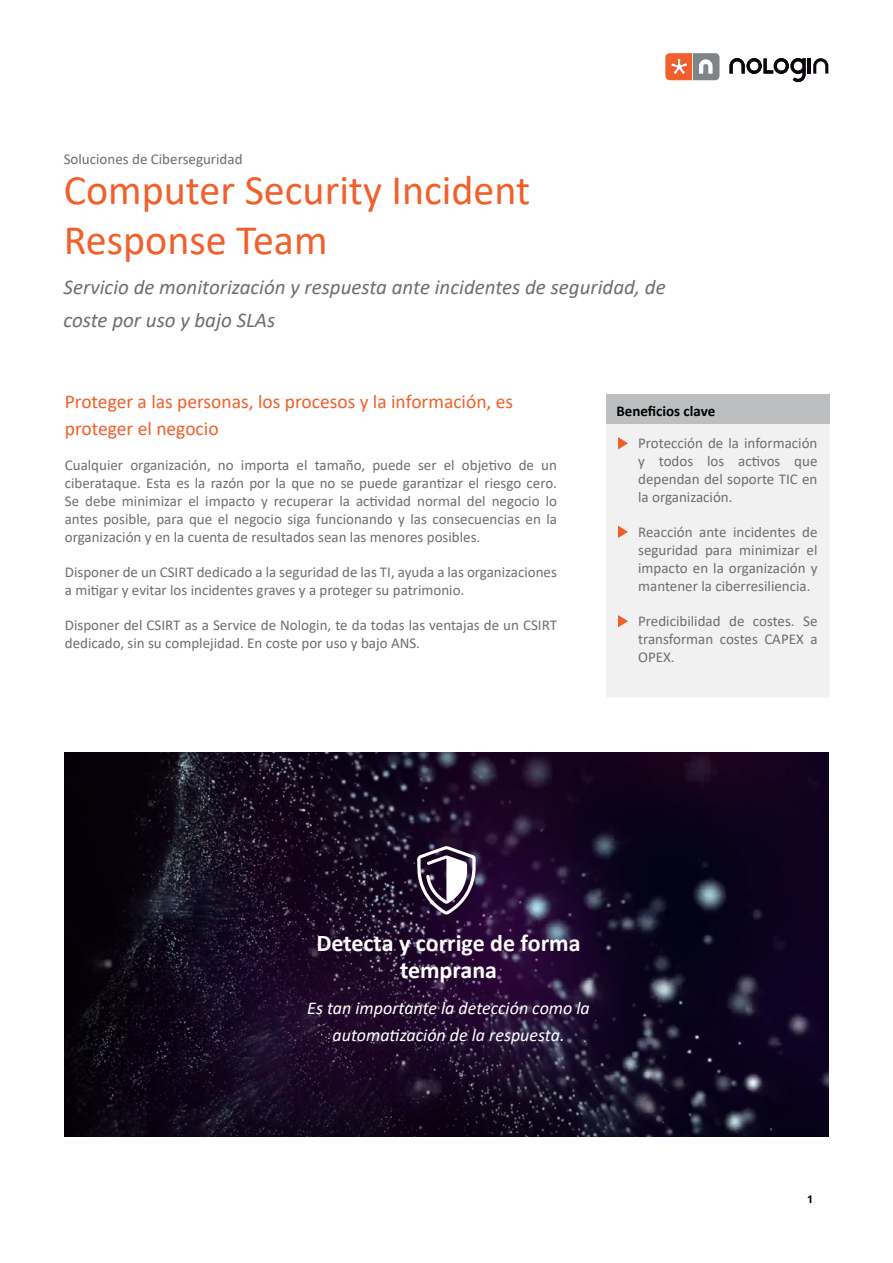
<style>
.page{position:relative;width:893px;height:1263px;background:#fff}
.page>*{position:absolute;margin:0;border:0;box-sizing:border-box;transform-origin:0 0}
.t1{font:42px/50.4px "Calibri";color:#f15f2a}
.t2{font:700 24px/27px "Calibri";color:#fff;text-align:center}
.t3{font:italic 21px/33px "Calibri";color:#6d6e71}
.t4{font:19.5px/27px "Calibri";color:#f15f2a}
.t5{font:italic 18px/27px "Calibri";color:#fff;text-align:center}
.t6{font:15px/18px "Calibri";color:#6d6e71;text-align:justify}
.t7{font:700 15px "Calibri";color:#000}
.t8{font:700 10.5px "Open Sans";color:#000}
</style>
<div class="page">
<svg style="left:665px;top:53px;width:54px;height:27px"></svg>
<svg style="left:729px;top:58px;width:77px;height:24px"></svg>
<hr style="left:808px;top:59px;width:3px;height:15px;background:#0b050c">
<svg style="left:813px;top:58px;width:15px;height:16px"></svg>
<img style="left:65px;top:753px;width:763px;height:383px">
<div style="left:606px;top:394px;width:223px;height:303px;background:#f1f1f2"></div>
<div style="left:606px;top:394px;width:223px;height:30px;background:#bcbec0"></div>
<svg style="left:618px;top:437px;width:10px;height:12px"></svg>
<svg style="left:618px;top:526px;width:10px;height:12px"></svg>
<svg style="left:618px;top:615px;width:10px;height:12px"></svg>
<svg style="left:417px;top:846px;width:59px;height:68px"></svg>
<p class="t6" style="left:64px;top:149px;width:180px">Soluciones de Ciberseguridad</p>
<h1 class="t1" style="left:64px;top:164px;width:468px">Computer Security Incident<br>Response Team</h1>
<h3 class="t3" style="left:64px;top:270px;width:604px">Servicio de monitorización y respuesta ante incidentes de seguridad, de coste por uso y bajo SLAs</h3>
<h3 class="t4" style="left:65px;top:387px;width:450px">Proteger a las personas, los procesos y la información, es proteger el negocio</h3>
<p class="t6" style="left:65px;top:455px;width:494px">Cualquier organización, no importa el tamaño, puede ser el objetivo de un ciberataque. Esta es la razón por la que no se puede garantizar el riesgo cero.<br>Se debe minimizar el impacto y recuperar la actividad normal del negocio lo antes posible, para que el negocio siga funcionando y las consecuencias en la organización y en la cuenta de resultados sean las menores posibles.</p>
<p class="t6" style="left:65px;top:562px;width:494px">Disponer de un CSIRT dedicado a la seguridad de las TI, ayuda a las organizaciones a mitigar y evitar los incidentes graves y a proteger su patrimonio.</p>
<p class="t6" style="left:65px;top:615px;width:494px">Disponer del CSIRT as a Service de Nologin, te da todas las ventajas de un CSIRT dedicado, sin su complejidad. En coste por uso y bajo ANS.</p>
<p class="t7" style="left:616px;top:401px;width:100px">Beneficios clave</p>
<p class="t6" style="left:638px;top:433px;width:181px">Protección de la información y todos los activos que dependan del soporte TIC en la organización.</p>
<p class="t6" style="left:638px;top:522px;width:181px">Reacción ante incidentes de seguridad para minimizar el impacto en la organización y mantener la ciberresiliencia.</p>
<p class="t6" style="left:638px;top:611px;width:181px">Predicibilidad de costes. Se transforman costes CAPEX a OPEX.</p>
<h2 class="t2" style="left:316px;top:929px;width:266px">Detecta y corrige de forma temprana</h2>
<p class="t5" style="left:307px;top:993px;width:284px">Es tan importante la detección como la automatización de la respuesta.</p>
<p class="t8" style="left:807px;top:1192px;width:7px">1</p>
</div>
